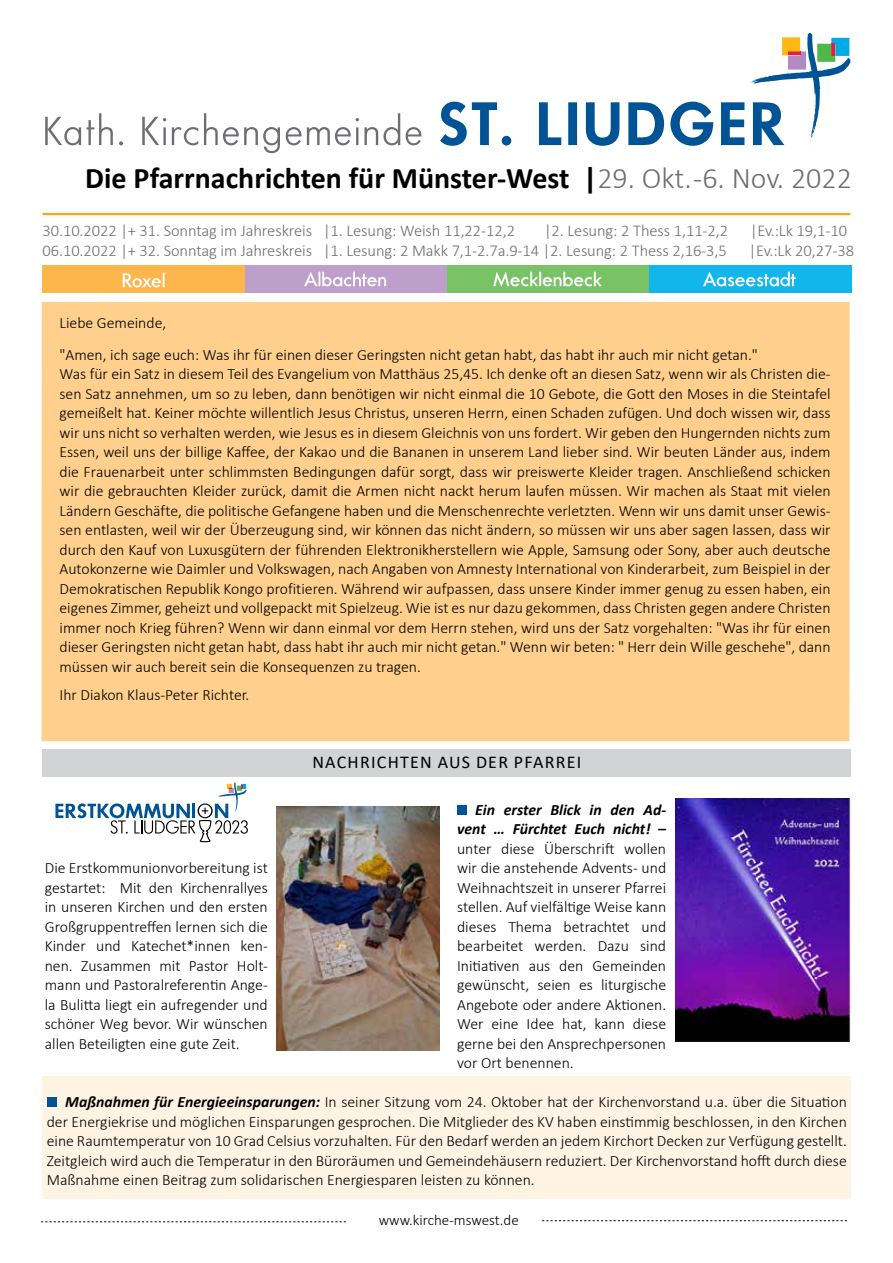
<style>
.page{position:relative;width:893px;height:1263px;background:#fff}
.page>*{position:absolute;margin:0;border:0;box-sizing:border-box;transform-origin:0 0}
.t1{font:700 30px "Calibri";color:#000}
.t2{font:18px "Calibri";letter-spacing:.07em;color:#000}
.t3{font:300 16.5px "Calibri";letter-spacing:-.005em;color:#6d6e71}
.t4{font:300 15.75px/19.5px "Calibri";color:#000;text-align:justify}
.t5{font:italic 700 15.75px/19.5px "Calibri";color:#000;text-align:right}
.t6{font:300 15px "Calibri";color:#000}
.s1{font-weight:300;color:#6d6e71}
.s2{font-weight:700;font-style:italic}
</style>
<div class="page">
<div style="left:41px;top:302px;width:809px;height:439px;background:#fecf8d"></div>
<div style="left:43px;top:265px;width:202px;height:28px;background:#fcb64c"></div>
<div style="left:245px;top:265px;width:202px;height:28px;background:#be9eca"></div>
<div style="left:447px;top:265px;width:203px;height:28px;background:#79c366"></div>
<div style="left:649px;top:265px;width:203px;height:28px;background:#13b6eb"></div>
<svg style="left:123px;top:273px;width:42px;height:14px"></svg>
<svg style="left:304px;top:272px;width:82px;height:14px"></svg>
<svg style="left:703px;top:272px;width:93px;height:14px"></svg>
<svg style="left:493px;top:272px;width:109px;height:15px"></svg>
<hr style="left:43px;top:213px;width:807px;height:2px;background:#faa61a">
<svg style="left:45px;top:113px;width:376px;height:40px"></svg>
<svg style="left:440px;top:33px;width:411px;height:113px"></svg>
<svg style="left:41px;top:1221px;width:305px;height:1px"></svg>
<svg style="left:542px;top:1220px;width:305px;height:1px"></svg>
<div style="left:43px;top:749px;width:808px;height:28px;background:#d1d3d4"></div>
<div style="left:457px;top:805px;width:10px;height:9px;background:#005496"></div>
<svg style="left:55px;top:782px;width:193px;height:60px"></svg>
<img style="left:276px;top:807px;width:163px;height:243px">
<img style="left:675px;top:799px;width:176px;height:242px">
<div style="left:43px;top:1077px;width:808px;height:122px;background:#fff3e3"></div>
<div style="left:47px;top:1098px;width:9px;height:9px;background:#005496"></div>
<h1 class="t1" style="left:85px;top:157px;width:768px">Die Pfarrnachrichten für Münster-West |<span class="s1">29. Okt. -6. Nov. 2022</span></h1>
<p class="t3" style="left:43px;top:221px;width:474px">30.10.2022 |+ 31. Sonntag im Jahreskreis |1. Lesung: Weish 11,22-12,2</p>
<p class="t3" style="left:544px;top:221px;width:186px">|2. Lesung: 2 Thess 1,11-2,2</p>
<p class="t3" style="left:750px;top:221px;width:99px">|Ev.:Lk 19,1-10</p>
<p class="t3" style="left:43px;top:240px;width:686px">06.10.2022 |+ 32. Sonntag im Jahreskreis |1. Lesung: 2 Makk 7,1-2.7a.9-14 |2. Lesung: 2 Thess 2,16-3,5</p>
<p class="t3" style="left:749px;top:240px;width:107px">|Ev.:Lk 20,27-38</p>
<p class="t4" style="left:60px;top:307px;width:700px;line-height:31.5px">Liebe Gemeinde,<br>"Amen, ich sage euch: Was ihr für einen dieser Geringsten nicht getan habt, das habt ihr auch mir nicht getan."</p>
<p class="t4" style="left:60px;top:364px;width:773px">Was für ein Satz in diesem Teil des Evangelium von Matthäus 25,45. Ich denke oft an diesen Satz, wenn wir als Christen die&shy;sen Satz annehmen, um so zu leben, dann benötigen wir nicht einmal die 10 Gebote, die Gott den Moses in die Steintafel gemeißelt hat. Keiner möchte willentlich Jesus Christus, unseren Herrn, einen Schaden zufügen. Und doch wissen wir, dass wir uns nicht so verhalten werden, wie Jesus es in diesem Gleichnis von uns fordert. Wir geben den Hungernden nichts zum Essen, weil uns der billige Kaffee, der Kakao und die Bananen in unserem Land lieber sind. Wir beuten Länder aus, indem die Frauenarbeit unter schlimmsten Bedingungen dafür sorgt, dass wir preiswerte Kleider tragen. Anschließend schicken wir die gebrauchten Kleider zurück, damit die Armen nicht nackt herum laufen müssen. Wir machen als Staat mit vielen Ländern Geschäfte, die politische Gefangene haben und die Menschenrechte verletzten. Wenn wir uns damit unser Gewis&shy;sen entlasten, weil wir der Überzeugung sind, wir können das nicht ändern, so müssen wir uns aber sagen lassen, dass wir durch den Kauf von Luxusgütern der führenden Elektronikherstellern wie Apple, Samsung oder Sony, aber auch deutsche Autokonzerne wie Daimler und Volkswagen, nach Angaben von Amnesty International von Kinderarbeit, zum Beispiel in der Demokratischen Republik Kongo profitieren. Während wir aufpassen, dass unsere Kinder immer genug zu essen haben, ein eigenes Zimmer, geheizt und vollgepackt mit Spielzeug. Wie ist es nur dazu gekommen, dass Christen gegen andere Christen immer noch Krieg führen? Wenn wir dann einmal vor dem Herrn stehen, wird uns der Satz vorgehalten: "Was ihr für einen dieser Geringsten nicht getan habt, dass habt ihr auch mir nicht getan." Wenn wir beten: " Herr dein Wille geschehe", dann müssen wir auch bereit sein die Konsequenzen zu tragen.</p>
<p class="t4" style="left:60px;top:685px;width:191px">Ihr Diakon Klaus-Peter Richter.</p>
<p class="t2" style="left:312px;top:750px;width:270px">NACHRICHTEN AUS DER PFARREI</p>
<p class="t5" style="left:457px;top:799px;width:211px">Ein erster Blick in den Ad&shy;vent … Fürchtet Euch nicht! –</p>
<p class="t4" style="left:457px;top:838px;width:211px">unter diese Überschrift wollen wir die anstehende Advents- und Weihnachtszeit in unserer Pfarrei stellen. Auf vielfältige Weise kann dieses Thema betrachtet und bearbeitet werden. Dazu sind Initiativen aus den Gemeinden gewünscht, seien es liturgische Angebote oder andere Aktionen.<br>Wer eine Idee hat, kann diese gerne bei den Ansprechpersonen vor Ort benennen.</p>
<p class="t4" style="left:47px;top:1092px;width:802px;text-indent:18px"><span class="s2">Maßnahmen für Energieeinsparungen:</span> In seiner Sitzung vom 24. Oktober hat der Kirchenvorstand u.a. über die Situation der Energiekrise und möglichen Einsparungen gesprochen. Die Mitglieder des KV haben einstimmig beschlossen, in den Kirchen eine Raumtemperatur von 10 Grad Celsius vorzuhalten. Für den Bedarf werden an jedem Kirchort Decken zur Verfügung gestellt.<br>Zeitgleich wird auch die Temperatur in den Büroräumen und Gemeindehäusern reduziert. Der Kirchenvorstand hofft durch diese Maßnahme einen Beitrag zum solidarischen Energiesparen leisten zu können.</p>
<p class="t4" style="left:45px;top:858px;width:225px">Die Erstkommunionvorbereitung ist gestartet: Mit den Kirchenrallyes in unseren Kirchen und den ersten Großgruppentreffen lernen sich die Kinder und Katechet*innen ken&shy;nen. Zusammen mit Pastor Holt&shy;mann und Pastoralreferentin Ange&shy;la Bulitta liegt ein aufregender und schöner Weg bevor. Wir wünschen allen Beteiligten eine gute Zeit.</p>
<p class="t6" style="left:379px;top:1211px;width:142px">www.kirche-mswest.de</p>
</div>
